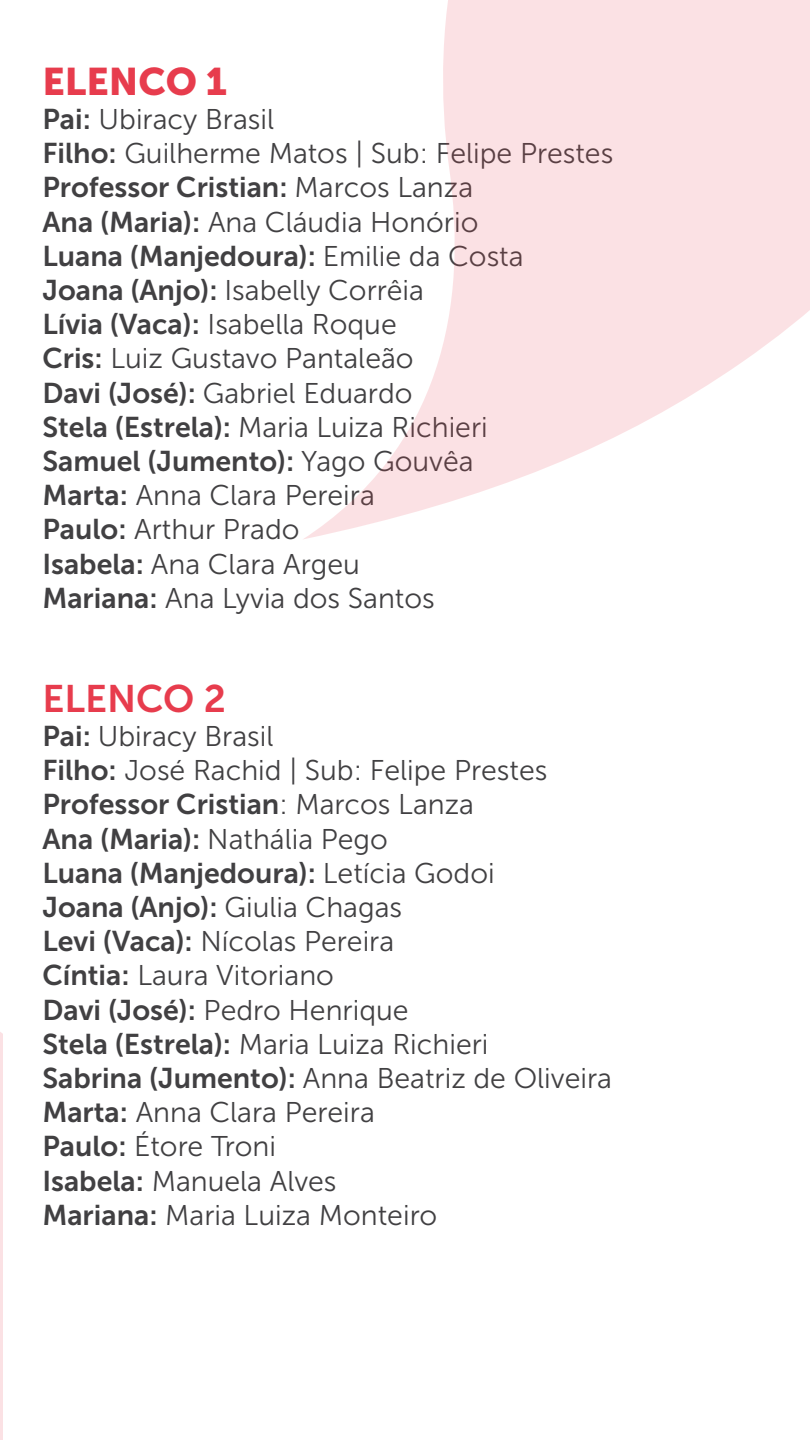
<style>
.page{position:relative;width:810px;height:1440px;background:#fff}
.page>*{position:absolute;margin:0;border:0;box-sizing:border-box;transform-origin:0 0}
.t1{font:38.25px "Museo Sans 900";color:#e73c4d}
.t2{font:38.25px "Museo Sans 700";color:#e73c4d}
.t3{font:28.5px/34.2px "Museo Sans 300";color:#414042}
.t4{font:28.5px/34.2px "Museo Sans 700";color:#414042}
.s1{font-family:"Museo Sans 700"}
.s2{font-family:"Museo Sans 300"}
</style>
<div class="page">
<svg style="left:0;top:1032px;width:3px;height:408px"></svg>
<svg style="left:304px;top:0;width:506px;height:539px;fill:#fbe1e4"></svg>
<h1 class="t1" style="left:42px;top:60px;width:186px">ELENCO 1</h1>
<p class="t3" style="left:42px;top:102px;width:572px"><span class="s1">Pai:</span> Ubiracy Brasil<br><span class="s1">Filho:</span> Guilherme Matos | Sub: Felipe Prestes</p>
<p class="t4" style="left:42px;top:170px;width:432px">Professor Cristian: <span class="s2">Marcos Lanza</span></p>
<p class="t3" style="left:42px;top:205px;width:437px"><span class="s1">Ana (Maria):</span> Ana Cláudia Honório</p>
<p class="t4" style="left:42px;top:239px;width:483px">Luana (Manjedoura): <span class="s2">Emilie da Costa</span></p>
<p class="t3" style="left:42px;top:273px;width:447px"><span class="s1">Joana (Anjo):</span> Isabelly Corrêia<br><span class="s1">Lívia (Vaca):</span> Isabella Roque<br><span class="s1">Cris:</span> Luiz Gustavo Pantaleão<br><span class="s1">Davi (José):</span> Gabriel Eduardo<br><span class="s1">Stela (Estrela):</span> Maria Luiza Richieri</p>
<p class="t4" style="left:42px;top:444px;width:433px">Samuel (Jumento): <span class="s2">Yago Gouvêa</span></p>
<p class="t3" style="left:42px;top:479px;width:394px"><span class="s1">Marta:</span> Anna Clara Pereira<br><span class="s1">Paulo:</span> Arthur Prado<br><span class="s1">Isabela:</span> Ana Clara Argeu<br><span class="s1">Mariana:</span> Ana Lyvia dos Santos</p>
<h1 class="t2" style="left:42px;top:677px;width:185px">ELENCO 2</h1>
<p class="t3" style="left:42px;top:719px;width:506px"><span class="s1">Pai:</span> Ubiracy Brasil<br><span class="s1">Filho:</span> José Rachid | Sub: Felipe Prestes</p>
<p class="t4" style="left:42px;top:787px;width:433px">Professor Cristian<span class="s2">: Marcos Lanza</span></p>
<p class="t3" style="left:42px;top:822px;width:347px"><span class="s1">Ana (Maria):</span> Nathália Pego</p>
<p class="t4" style="left:42px;top:856px;width:454px">Luana (Manjedoura): <span class="s2">Letícia Godoi<br></span>Joana (Anjo): <span class="s2">Giulia Chagas</span></p>
<p class="t3" style="left:42px;top:924px;width:571px"><span class="s1">Levi (Vaca):</span> Nícolas Pereira<br><span class="s1">Cíntia:</span> Laura Vitoriano<br><span class="s1">Davi (José):</span> Pedro Henrique<br><span class="s1">Stela (Estrela):</span> Maria Luiza Richieri<br><span class="s1">Sabrina (Jumento):</span> Anna Beatriz de Oliveira<br><span class="s1">Marta:</span> Anna Clara Pereira<br><span class="s1">Paulo:</span> Étore Troni<br><span class="s1">Isabela:</span> Manuela Alves<br><span class="s1">Mariana:</span> Maria Luiza Monteiro</p>
</div>
